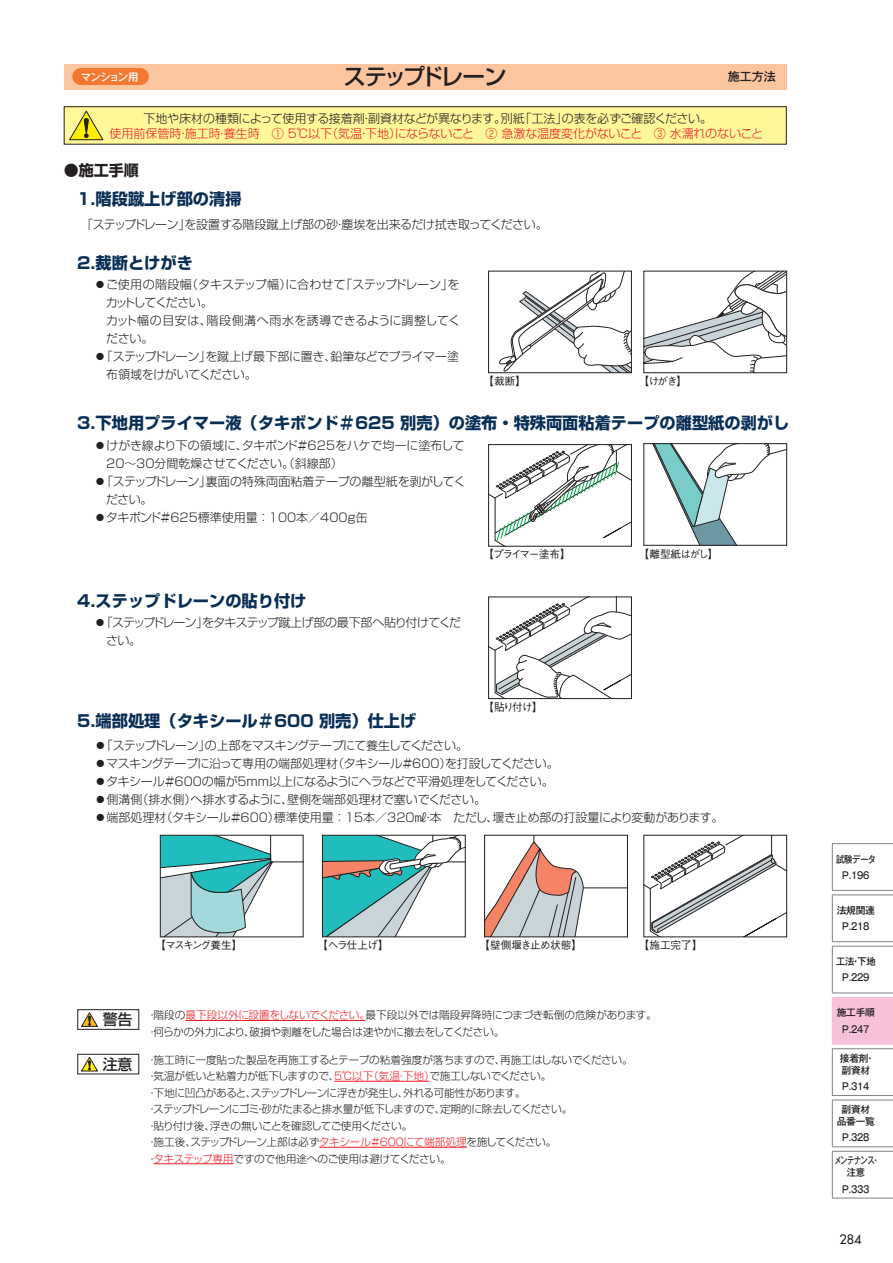
<style>
.page{position:relative;width:893px;height:1263px;background:#fff}
.page>*{position:absolute;margin:0;border:0;box-sizing:border-box;transform-origin:0 0}
.t1{font:500 22.5px "Shin Go Pro";letter-spacing:-.1em;color:#231f20}
.t2{font:700 16.2px "Shin Go Pro";color:#082e56}
.t3{font:700 15px "Shin Go Pro";color:#231f20}
.t4{font:500 14.85px "Shin Go Pro";color:#231f20}
.t5{font:500 12.75px "Futura Std";color:#231f20}
.t6{font:300 12px/18px "Shin Go Pro";letter-spacing:-.025em;color:#231f20}
.t7{font:300 12px "Shin Go Pro";color:#231f20}
.t8{font:300 12px/18px "Shin Go Pro";letter-spacing:-.005em;color:#231f20}
.t9{font:300 12px "Shin Go Pro";letter-spacing:-.005em;color:#ee1d23}
.t10{font:300 12px/18px "Shin Go Pro";letter-spacing:-.055em;color:#231f20}
.t11{font:300 12px "Shin Go Pro";letter-spacing:-.05em;color:#231f20}
.t12{font:500 12px "Gothic MB101 Pro";color:#231f20}
.t13{font:300 10.65px/16.5px "Shin Go Pro";letter-spacing:-.03em;color:#231f20}
.t14{font:500 10.65px "Gothic BBB Pro";letter-spacing:-.09em;color:#231f20}
.t15{font:500 10.65px "Gothic BBB Pro";letter-spacing:-.065em;color:#231f20}
.t16{font:500 10.65px "Gothic BBB Pro";letter-spacing:-.12em;color:#231f20}
.t17{font:500 10.65px "Gothic BBB Pro";letter-spacing:-.155em;color:#231f20}
.t18{font:500 10.5px "Gothic MB101 Pro";letter-spacing:-.085em;color:#fff}
.t19{font:500 9.75px/16.2px "Gothic MB101 Pro";letter-spacing:-.025em;color:#231f20;text-align:center}
.t20{font:500 9.75px/16.2px "Gothic MB101 Pro";letter-spacing:-.025em;color:#231f20;text-align:center;scale:.85 1}
.t21{font:500 9.75px/16.2px "Gothic MB101 Pro";letter-spacing:-.025em;color:#231f20;text-align:center;scale:.95 1}
.t22{font:500 9.75px/12px "Gothic MB101 Pro";letter-spacing:-.065em;color:#231f20;text-align:center;scale:.75 1}
.s1{font-family:"Koz Go Pro";font-weight:400}
.s2{color:#ee1d23}
</style>
<div class="page">
<svg style="left:490px;top:598px;width:140px;height:99px"></svg>
<svg style="left:653px;top:445px;width:132px;height:99px"></svg>
<svg style="left:490px;top:446px;width:140px;height:99px"></svg>
<svg style="left:645px;top:273px;width:140px;height:98px"></svg>
<svg style="left:499px;top:273px;width:131px;height:98px"></svg>
<div style="left:77px;top:1009px;width:62px;height:20px;border:1px solid #231f20"></div>
<svg style="left:80px;top:1012px;width:19px;height:16px"></svg>
<div style="left:77px;top:1054px;width:62px;height:20px;border:1px solid #231f20"></div>
<svg style="left:80px;top:1055px;width:19px;height:17px"></svg>
<hr style="left:185px;top:1020px;width:181px;height:1px;background:#ee1d23">
<hr style="left:334px;top:1081px;width:96px;height:1px;background:#ee1d23">
<hr style="left:319px;top:1147px;width:148px;height:1px;background:#ee1d23">
<hr style="left:154px;top:1163px;width:80px;height:1px;background:#ee1d23">
<div style="left:488px;top:271px;width:144px;height:102px;border:1px solid #231f20"></div>
<div style="left:643px;top:271px;width:144px;height:102px;border:1px solid #231f20"></div>
<div style="left:488px;top:444px;width:144px;height:103px;border:1px solid #231f20"></div>
<div style="left:488px;top:596px;width:144px;height:103px;border:1px solid #231f20"></div>
<div style="left:643px;top:443px;width:144px;height:103px;border:1px solid #231f20"></div>
<svg style="left:162px;top:837px;width:140px;height:98px"></svg>
<div style="left:160px;top:835px;width:144px;height:102px;border:1px solid #231f20"></div>
<svg style="left:324px;top:837px;width:140px;height:98px"></svg>
<div style="left:322px;top:835px;width:144px;height:102px;border:1px solid #231f20"></div>
<svg style="left:645px;top:837px;width:140px;height:98px"></svg>
<div style="left:643px;top:835px;width:144px;height:102px;border:1px solid #231f20"></div>
<svg style="left:485px;top:835px;width:142px;height:102px"></svg>
<div style="left:64px;top:64px;width:723px;height:25px;background:#fbc5a0"></div>
<div style="left:72px;top:68px;width:77px;height:17px;background:#f37932;border-radius:9px"></div>
<div style="left:64px;top:107px;width:722px;height:37px;background:#fff79a"></div>
<div style="left:64px;top:106px;width:723px;height:39px;border:1px solid #231f20"></div>
<svg style="left:69px;top:110px;width:35px;height:31px"></svg>
<svg style="left:832px;top:844px;width:61px;height:354px"></svg>
<div style="left:832px;top:997px;width:61px;height:47px;background:#f7c1d9"></div>
<hr style="left:832px;top:843px;width:61px;height:1px;background:#808285">
<hr style="left:832px;top:844px;width:1px;height:46px;background:#808285">
<hr style="left:832px;top:890px;width:61px;height:1px;background:#808285">
<hr style="left:832px;top:894px;width:61px;height:1px;background:#808285">
<hr style="left:832px;top:895px;width:1px;height:46px;background:#808285">
<hr style="left:832px;top:941px;width:61px;height:1px;background:#808285">
<hr style="left:832px;top:946px;width:61px;height:1px;background:#808285">
<hr style="left:832px;top:946px;width:1px;height:46px;background:#808285">
<hr style="left:832px;top:992px;width:61px;height:1px;background:#808285">
<hr style="left:832px;top:1048px;width:61px;height:1px;background:#808285">
<hr style="left:832px;top:1049px;width:1px;height:46px;background:#808285">
<hr style="left:832px;top:1095px;width:61px;height:1px;background:#808285">
<hr style="left:832px;top:1100px;width:61px;height:1px;background:#808285">
<hr style="left:832px;top:1100px;width:1px;height:46px;background:#808285">
<hr style="left:832px;top:1146px;width:61px;height:1px;background:#808285">
<hr style="left:832px;top:1151px;width:61px;height:1px;background:#808285">
<hr style="left:832px;top:1152px;width:1px;height:46px;background:#808285">
<hr style="left:832px;top:1198px;width:61px;height:1px;background:#808285">
<hr style="left:832px;top:1044px;width:61px;height:1px;background:#f7c1d9">
<p class="t18" style="left:81px;top:68px;width:59px">マンション用</p>
<p class="t1" style="left:343px;top:58px;width:165px">ステップドレーン</p>
<p class="t12" style="left:728px;top:67px;width:50px">施工方法</p>
<p class="t6" style="left:144px;top:107px;width:570px">下地や床材の種類によって使用する接着剤・副資材などが異なります。別紙「工法」の表を必ずご確認ください。</p>
<p class="t9" style="left:110px;top:123px;width:655px">使用前保管時・施工時・養生時　① 5℃以下（気温・下地）にならないこと　② 急激な温度変化がないこと　③ 水濡れのないこと</p>
<p class="t3" style="left:64px;top:158px;width:76px">●施工手順</p>
<p class="t2" style="left:77px;top:186px;width:166px">1.階段蹴上げ部の清掃</p>
<p class="t6" style="left:81px;top:214px;width:468px">「ステップドレーン」を設置する階段蹴上げ部の砂・塵埃を出来るだけ拭き取ってください。</p>
<p class="t2" style="left:77px;top:250px;width:117px">2.裁断とけがき</p>
<p class="t8" style="left:106px;top:274px;width:356px;text-indent:-11px">●ご使用の階段幅（タキステップ幅）に合わせて「ステップドレーン」をカットしてください。<br>カット幅の目安は、階段側溝へ雨水を誘導できるように調整してください。</p>
<p class="t6" style="left:106px;top:346px;width:354px;text-indent:-12px">●「ステップドレーン」を蹴上げ最下部に置き、鉛筆などでプライマー塗布領域をけがいてください。</p>
<p class="t14" style="left:483px;top:373px;width:44px">【裁断】</p>
<p class="t14" style="left:638px;top:373px;width:50px">【けがき】</p>
<p class="t2" style="left:77px;top:410px;width:714px">3.下地用プライマー液（タキボンド＃625 別売）の塗布・特殊両面粘着テープの離型紙の剥がし</p>
<p class="t6" style="left:106px;top:435px;width:360px;text-indent:-12px">●けがき線より下の領域に、タキボンド＃625をハケで均一に塗布して<br>20～30分間乾燥させてください。（斜線部）</p>
<p class="t6" style="left:106px;top:471px;width:361px;text-indent:-12px">●「ステップドレーン」裏面の特殊両面粘着テープの離型紙を剥がしてください。</p>
<p class="t7" style="left:94px;top:508px;width:275px">●タキボンド＃625標準使用量 ：100本／400g缶</p>
<p class="t2" style="left:77px;top:588px;width:231px">4.ステップドレーンの貼り付け</p>
<p class="t10" style="left:106px;top:612px;width:357px;text-indent:-12px">●「ステップドレーン」をタキステップ蹴上げ部の最下部へ貼り付けてください。</p>
<p class="t16" style="left:483px;top:545px;width:89px">【プライマー塗布】</p>
<p class="t14" style="left:638px;top:545px;width:82px">【離型紙はがし】</p>
<p class="t14" style="left:483px;top:698px;width:61px">【貼り付け】</p>
<p class="t2" style="left:77px;top:708px;width:341px">5.端部処理（タキシール＃600 別売）仕上げ</p>
<p class="t11" style="left:95px;top:736px;width:375px">●「ステップドレーン」の上部をマスキングテープにて養生してください。</p>
<p class="t6" style="left:95px;top:753px;width:466px">●マスキングテープに沿って専用の端部処理材（タキシール＃600）を打設してください。</p>
<p class="t6" style="left:95px;top:771px;width:461px">●タキシール＃600の幅が5mm以上になるようにヘラなどで平滑処理をしてください。</p>
<p class="t6" style="left:95px;top:789px;width:393px">●側溝側（排水側）へ排水するように、壁側を端部処理材で塞いでください。</p>
<p class="t7" style="left:95px;top:808px;width:630px">●端部処理材（タキシール＃600）標準使用量 ：15本／320<span class="s1">㎖</span>・本　ただし、堰き止め部の打設量により変動があります。</p>
<p class="t17" style="left:155px;top:937px;width:89px">【マスキング養生】</p>
<p class="t14" style="left:317px;top:937px;width:73px">【ヘラ仕上げ】</p>
<p class="t15" style="left:479px;top:937px;width:104px">【壁側堰き止め状態】</p>
<p class="t14" style="left:638px;top:937px;width:66px">【施工完了】</p>
<p class="t4" style="left:103px;top:1007px;width:31px">警告</p>
<p class="t4" style="left:103px;top:1052px;width:31px">注意</p>
<p class="t13" style="left:147px;top:1006px;width:512px">・階段の<span class="s2">最下段以外に設置をしないでください。</span>最下段以外では階段昇降時につまづき転倒の危険があります。・何らかの外力により、破損や剥離をした場合は速やかに撤去をしてください。</p>
<p class="t13" style="left:147px;top:1050px;width:487px">・施工時に一度貼った製品を再施工するとテープの粘着強度が落ちますので、再施工はしないでください。・気温が低いと粘着力が低下しますので、<span class="s2">5℃以下（気温・下地）</span>で施工しないでください。<br>・下地に凹凸があると、ステップドレーンに浮きが発生し、外れる可能性があります。<br>・ステップドレーンにゴミ・砂がたまると排水量が低下しますので、定期的に除去してください。<br>・貼り付け後、浮きの無いことを確認してご使用ください。<br>・施工後、ステップドレーン上部は必ず<span class="s2">タキシール＃600にて端部処理</span>を施してください。<br>・<span class="s2">タキステップ専用</span>ですので他用途へのご使用は避けてください。</p>
<p class="t20" style="left:836px;top:849px;width:49px">試験データ<br>P.196</p>
<p class="t19" style="left:837px;top:901px;width:40px">法規関連<br>P.218</p>
<p class="t21" style="left:836px;top:952px;width:43px">工法・下地<br>P.229</p>
<p class="t19" style="left:837px;top:1003px;width:40px">施工手順<br>P.247</p>
<p class="t19" style="left:840px;top:1051px;width:37px;line-height:12px;text-align:left">接着剤・副資材</p>
<p class="t20" style="left:842px;top:1077px;width:34px">P.314</p>
<p class="t19" style="left:837px;top:1102px;width:40px;line-height:12px">副資材品番一覧</p>
<p class="t20" style="left:842px;top:1128px;width:34px">P.328</p>
<p class="t22" style="left:834px;top:1153px;width:61px">メンテナンス・注意</p>
<p class="t20" style="left:842px;top:1179px;width:34px">P.333</p>
<p class="t5" style="left:839px;top:1231px;width:24px">284</p>
</div>
